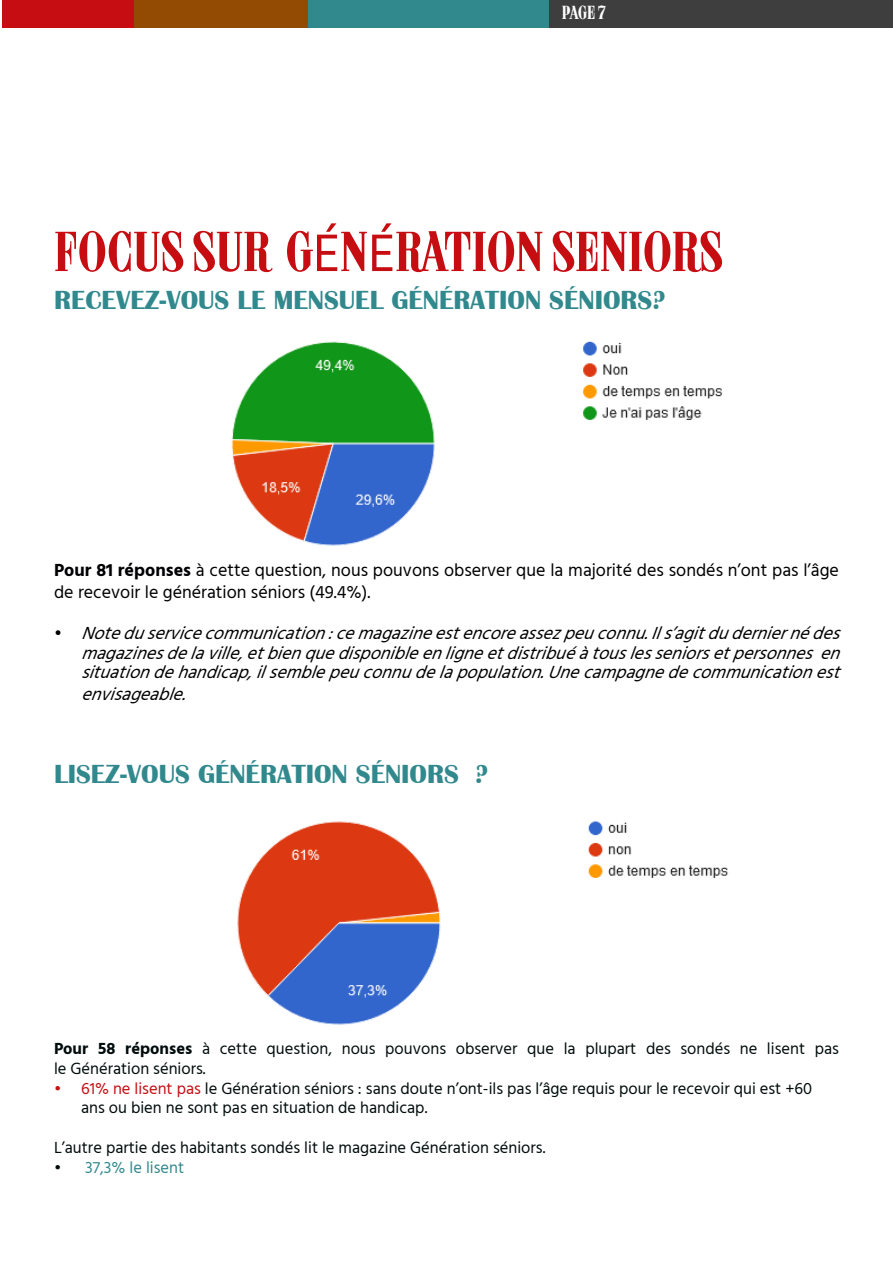
<style>
.page{position:relative;width:893px;height:1263px;background:#fff}
.page>*{position:absolute;margin:0;border:0;box-sizing:border-box;transform-origin:0 0}
.t1{font:54px "ARB08 Extreme Roman AUG 32 CAS Normal";color:#c60d12}
.t2{font:700 27px "Britannic";color:#31898d}
.t3{font:italic 18px/19.5px "Hind";color:#010000;text-align:justify}
.t4{font:18px/21.6px "Hind";color:#000003}
.t5{font:18px "ARB08 Extreme Roman AUG 32 CAS Normal";color:#fff}
.t6{font:16.5px/19.8px "Hind";color:#010b0b}
.t7{font:16.5px "Hind";color:#31898d}
.s1{font-family:"Hind"}
.s2{font-weight:700}
.s3{font-style:normal}
.s4{color:#c60d12}
.s5{color:#010b0b}
</style>
<div class="page">
<div style="left:548px;top:0;width:345px;height:27px;background:#3e3e3f"></div>
<div style="left:308px;top:0;width:240px;height:27px;background:#31898d"></div>
<div style="left:134px;top:0;width:174px;height:27px;background:#934b03"></div>
<div style="left:2px;top:0;width:132px;height:27px;background:#c60d12"></div>
<img style="left:231px;top:341px;width:492px;height:205px">
<img style="left:237px;top:821px;width:491px;height:204px">
<p class="t5" style="left:562px;top:4px;width:46px">PAGE 7</p>
<p class="t1" style="left:54px;top:226px;width:670px">FOCUS SUR G<span class="s1">É</span>N<span class="s1">É</span>RATION SENIORS</p>
<p class="t2" style="left:54px;top:285px;width:613px">RECEVEZ-VOUS LE MENSUEL GÉNÉRATION SÉNIORS?</p>
<p class="t4" style="left:54px;top:561px;width:786px"><span class="s2">Pour 81 réponses</span> à cette question, nous pouvons observer que la majorité des sondés n’ont pas l’âge de recevoir le génération séniors (49.4%).</p>
<p class="t3" style="left:81px;top:625px;width:769px;text-indent:-27px"><span class="s3">•</span> Noteduservicecommunication:cemagazineestencoreassezpeuconnu.Ils’agitduderniernédes magazinesdelaville,etbienquedisponibleenligneetdistribuéàtouslesseniorsetpersonnesen situationdehandicap,ilsemblepeuconnudelapopulation.Unecampagnedecommunicationest</p>
<p class="t3" style="left:81px;top:685px;width:115px">envisageable.</p>
<p class="t2" style="left:54px;top:759px;width:436px">LISEZ-VOUS GÉNÉRATION SÉNIORS ?</p>
<p class="t6" style="left:54px;top:1040px;width:786px"><span class="s2">Pour 58 réponses</span> à cette question, nous pouvons observer que la plupart des sondés ne lisent pas le Génération séniors.</p>
<p class="t6" style="left:81px;top:1079px;width:733px;text-indent:-27px"><span class="s4">• 61% ne lisent pas</span> le Génération séniors : sans doute n’ont-ils pas l’âge requis pour le recevoir qui est +60 ans ou bien ne sont pas en situation de handicap.</p>
<p class="t6" style="left:54px;top:1139px;width:493px">L’autre partie des habitants sondés lit le magazine Génération séniors.</p>
<p class="t7" style="left:54px;top:1156px;width:132px"><span class="s5">•</span> 37,3% le lisent</p>
</div>
